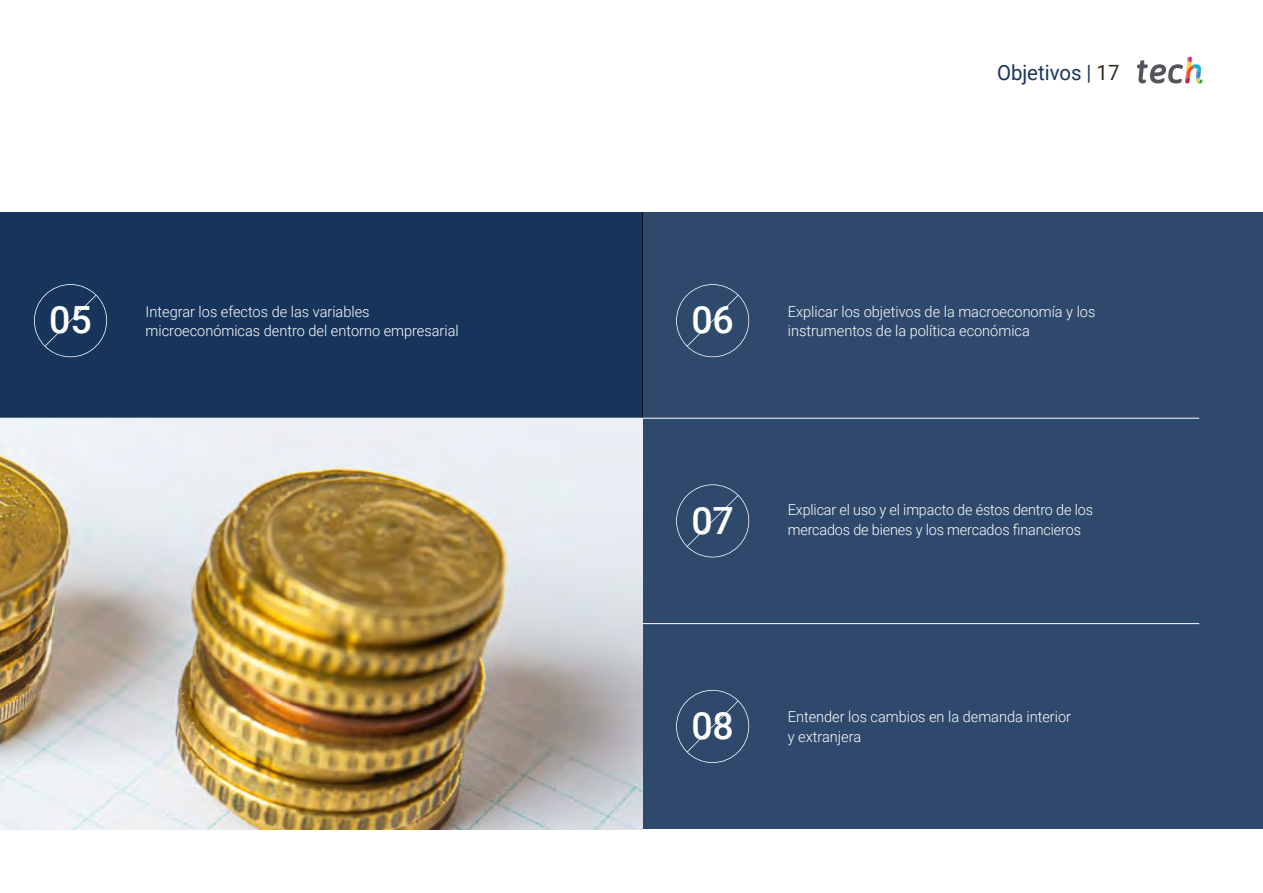
<style>
.page{position:relative;width:1263px;height:893px;background:#fff}
.page>*{position:absolute;margin:0;border:0;box-sizing:border-box;transform-origin:0 0}
.t1{font:500 37.5px "Roboto";color:#fff}
.t2{font:21px "Roboto";color:#1a355c}
.t3{font:300 15px/19.5px "Roboto";color:#fff}
.t4{font:300 15px/19.5px "Roboto";color:#fff;scale:.96 1}
.s1{color:#312e20}
</style>
<div class="page">
<svg style="left:1137px;top:57px;width:65px;height:27px"></svg>
<div style="left:0;top:213px;width:642px;height:616px;background:#17355b"></div>
<div style="left:642px;top:213px;width:621px;height:616px;background:#2e496b"></div>
<svg style="left:34px;top:284px;width:73px;height:73px"></svg>
<svg style="left:676px;top:284px;width:73px;height:73px"></svg>
<svg style="left:676px;top:484px;width:73px;height:73px"></svg>
<svg style="left:676px;top:690px;width:73px;height:73px"></svg>
<hr style="left:0;top:418px;width:1199px;height:1px;background:#fff">
<hr style="left:0;top:623px;width:1199px;height:1px;background:#fff">
<img style="left:0;top:418px;width:642px;height:411px">
<h2 class="t2" style="left:997px;top:57px;width:124px">Objetivos | <span class="s1">17</span></h2>
<p class="t3" style="left:146px;top:301px;width:315px">Integrar los efectos de las variables microeconómicas dentro del entorno empresarial</p>
<p class="t3" style="left:788px;top:301px;width:309px">Explicar los objetivos de la macroeconomía y los</p>
<h1 class="t1" style="left:49px;top:294px;width:44px">05</h1>
<h1 class="t1" style="left:691px;top:294px;width:44px">06</h1>
<p class="t3" style="left:788px;top:320px;width:244px">instrumentos de la política económica</p>
<h1 class="t1" style="left:691px;top:494px;width:44px">07</h1>
<p class="t4" style="left:788px;top:500px;width:319px">Explicar el uso y el impacto de éstos dentro de los mercados de bienes y los mercados financieros</p>
<h1 class="t1" style="left:691px;top:699px;width:44px">08</h1>
<p class="t3" style="left:788px;top:707px;width:285px">Entender los cambios en la demanda interior y extranjera</p>
</div>
